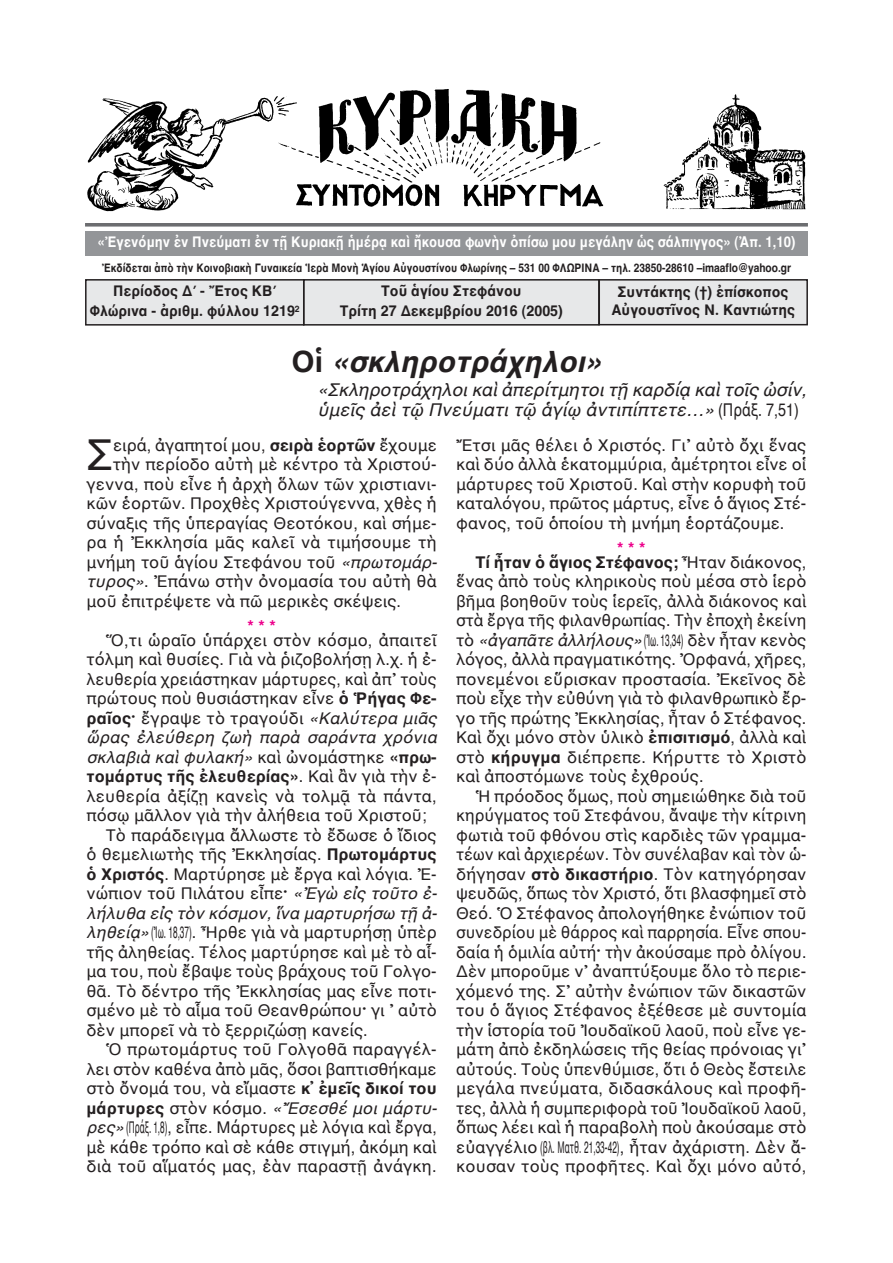
<style>
.page{position:relative;width:893px;height:1263px;background:#fff}
.page>*{position:absolute;margin:0;border:0;box-sizing:border-box;transform-origin:0 0}
.t1{font:43.5px "AL Helvetica";color:#231f20}
.t2{font:italic 700 30px "AL Helvetica";color:#231f20}
.t3{font:italic 18px/19.5px "AL Helvetica";letter-spacing:-.01em;color:#231f20}
.t4{font:16.5px/19.5px "AL Helvetica";color:#231f20;text-align:justify}
.t5{font:italic 16.5px "AL Helvetica";color:#231f20}
.t6{font:16.5px "AL Helvetica";color:#231f20;scale:.5 1}
.t7{font:700 16.5px/14.1px "AL Helvetica";color:#231f20}
.t8{font:700 16.5px "AL Helvetica";color:#ed028c}
.t9{font:700 15px/19.5px "AL Helvetica";color:#231f20;text-align:center;scale:.95 1}
.t10{font:700 15px "AL Helvetica";color:#fff;scale:.88 1}
.t11{font:700 12px "AL Helvetica";color:#231f20;scale:.85 1}
.s1{font-style:normal}
.s2{font-weight:700}
.s3{font-style:italic}
.s4{font-weight:700;font-style:normal}
.s5{font-weight:400}
.s6{color:#ed028c}
</style>
<div class="page">
<div style="left:304px;top:280px;width:295px;height:45px;background:#e7e8e9"></div>
<div style="left:303px;top:279px;width:297px;height:47px;border:2px solid #231f20"></div>
<div style="left:87px;top:281px;width:216px;height:43px;background:#e7e8e9"></div>
<div style="left:85px;top:279px;width:219px;height:47px;border:2px solid #231f20"></div>
<div style="left:600px;top:281px;width:206px;height:43px;background:#e7e8e9"></div>
<div style="left:598px;top:279px;width:210px;height:46px;border:2px solid #231f20"></div>
<svg style="left:85px;top:223px;width:723px;height:4px;background:#7b7c7f"></svg>
<div style="left:85px;top:231px;width:723px;height:24px;background:#939598"></div>
<img style="left:87px;top:89px;width:719px;height:123px">
<p class="t10" style="left:98px;top:233px;width:794px">«Ἐγενόμην ἐν Πνεύματι ἐν τῇ Κυριακῇ ἡμέρᾳ καὶ ἤκουσα φωνὴν ὀπίσω μου μεγάλην ὡς σάλπιγγος» (Ἀπ. 1,10)</p>
<p class="t11" style="left:102px;top:261px;width:812px">Ἐκδίδεται ἀπὸ τὴν Κοινοβιακὴ Γυναικεία Ἱερὰ Μονὴ Ἁγίου Αὐγουστίνου Φλωρίνης – 531 00 ΦΛΩΡΙΝΑ – τηλ. 23850-28610 –imaaflo@yahoo.gr</p>
<p class="t9" style="left:340px;top:281px;width:236px">Τοῦ ἁγίου Στεφάνου<br>Τρίτη 27 Δεκεμβρίου 2016 (2005)</p>
<p class="t9" style="left:90px;top:281px;width:222px">Περίοδος Δ΄ - Ἔτος ΚΒ΄<br>Φλώρινα - ἀριθμ. φύλλου 1219<sup>2</sup></p>
<p class="t9" style="left:611px;top:283px;width:195px;line-height:18px">Συντάκτης (†) ἐπίσκοπος<br>Αὐγουστῖνος Ν. Καντιώτης</p>
<h2 class="t2" style="left:291px;top:343px;width:312px"><span class="s1">Οἱ</span> «σκληροτράχηλοι»</h2>
<p class="t3" style="left:318px;top:380px;width:490px">«Σκληροτράχηλοι καὶ ἀπερίτμητοι τῇ καρδίᾳ καὶ τοῖς ὠσίν, ὑμεῖς ἀεὶ τῷ Πνεύματι τῷ ἁγίῳ ἀντιπίπτετε…» <span class="s1">(Πράξ. 7,51)</span></p>
<h1 class="t1" style="left:87px;top:429px;width:28px">Σ</h1>
<p class="t4" style="left:113px;top:435px;width:325px">ειρά, ἀγαπητοί μου, <span class="s2">σειρὰ ἑορτῶν</span> ἔχουμε</p>
<p class="t4" style="left:113px;top:454px;width:325px">τὴν περίοδο αὐτὴ μὲ κέντρο τὰ Χριστού-</p>
<p class="t4" style="left:87px;top:474px;width:352px">γεννα, ποὺ εἶνε ἡ ἀρχὴ ὅλων τῶν χριστιανι-</p>
<p class="t4" style="left:87px;top:493px;width:352px">κῶν ἑορτῶν. Προχθὲς Χριστούγεννα, χθὲς ἡ</p>
<p class="t4" style="left:87px;top:513px;width:352px">σύναξις τῆς ὑπεραγίας Θεοτόκου, καὶ σήμε-</p>
<p class="t4" style="left:87px;top:532px;width:352px">ρα ἡ Ἐκκλησία μᾶς καλεῖ νὰ τιμήσουμε τὴ</p>
<p class="t4" style="left:87px;top:552px;width:352px">μνήμη τοῦ ἁγίου Στεφάνου τοῦ <span class="s3">«πρωτομάρ-</span></p>
<p class="t4" style="left:87px;top:571px;width:352px"><span class="s3">τυρος»</span>. Ἐπάνω στὴν ὀνομασία του αὐτὴ θὰ</p>
<p class="t4" style="left:87px;top:591px;width:316px">μοῦ ἐπιτρέψετε νὰ πῶ μερικὲς σκέψεις.</p>
<p class="t8" style="left:247px;top:616px;width:30px">***</p>
<p class="t4" style="left:106px;top:630px;width:332px">Ὅ,τι ὡραῖο ὑπάρχει στὸν κόσμο, ἀπαιτεῖ</p>
<p class="t4" style="left:87px;top:649px;width:352px">τόλμη καὶ θυσίες. Γιὰ νὰ ῥιζοβολήσῃ λ.χ. ἡ ἐ-</p>
<p class="t4" style="left:87px;top:669px;width:352px">λευθερία χρειάστηκαν μάρτυρες, καὶ ἀπ᾿ τοὺς</p>
<p class="t4" style="left:87px;top:688px;width:352px">πρώτους ποὺ θυσιάστηκαν εἶνε <span class="s2">ὁ Ῥήγας Φε-</span></p>
<p class="t4" style="left:87px;top:708px;width:352px"><span class="s2">ραῖος·</span> ἔγραψε τὸ τραγούδι <span class="s3">«Καλύτερα μιᾶς</span></p>
<p class="t5" style="left:87px;top:728px;width:352px">ὥρας ἐλεύθερη ζωὴ παρὰ σαράντα χρόνια</p>
<p class="t5" style="left:87px;top:747px;width:352px">σκλαβιὰ καὶ φυλακή» <span class="s1">καὶ ὠνομάστηκε</span> <span class="s4">«πρω-</span></p>
<p class="t7" style="left:87px;top:769px;width:352px">τομάρτυς τῆς ἐλευθερίας»<span class="s5">. Καὶ ἂν γιὰ τὴν ἐ-</span></p>
<p class="t4" style="left:87px;top:786px;width:352px">λευθερία ἀξίζῃ κανεὶς νὰ τολμᾷ τὰ πάντα,</p>
<p class="t4" style="left:87px;top:805px;width:342px">πόσῳ μᾶλλον γιὰ τὴν ἀλήθεια τοῦ Χριστοῦ;</p>
<p class="t4" style="left:106px;top:825px;width:332px">Τὸ παράδειγμα ἄλλωστε τὸ ἔδωσε ὁ ἴδιος</p>
<p class="t4" style="left:87px;top:844px;width:352px">ὁ θεμελιωτὴς τῆς Ἐκκλησίας. <span class="s2">Πρωτομάρτυς</span></p>
<p class="t4" style="left:87px;top:864px;width:352px"><span class="s2">ὁ Χριστός</span>. Μαρτύρησε μὲ ἔργα καὶ λόγια. Ἐ-</p>
<p class="t4" style="left:87px;top:883px;width:352px">νώπιον τοῦ Πιλάτου εἶπε<span class="s2">·</span> <span class="s3">«Ἐγὼ εἰς τοῦτο ἐ-</span></p>
<p class="t5" style="left:87px;top:903px;width:352px">λήλυθα εἰς τὸν κόσμον, ἵνα μαρτυρήσω τῇ ἀ-</p>
<p class="t6" style="left:87px;top:923px;width:702px"><span class="s3">ληθείᾳ»</span>(Ἰω. 18,37). Ἦρθε γιὰ νὰ μαρτυρήσῃ ὑπὲρ</p>
<p class="t4" style="left:87px;top:942px;width:352px">τῆς ἀληθείας. Τέλος μαρτύρησε καὶ μὲ τὸ αἷ-</p>
<p class="t4" style="left:87px;top:961px;width:352px">μα του, ποὺ ἔβαψε τοὺς βράχους τοῦ Γολγο-</p>
<p class="t4" style="left:87px;top:981px;width:352px">θᾶ. Τὸ δέντρο τῆς Ἐκκλησίας μας εἶνε ποτι-</p>
<p class="t4" style="left:87px;top:1000px;width:352px">σμένο μὲ τὸ αἷμα τοῦ Θεανθρώπου<span class="s2">·</span> γι ᾿ αὐτὸ</p>
<p class="t4" style="left:87px;top:1020px;width:283px">δὲν μπορεῖ νὰ τὸ ξερριζώσῃ κανείς.</p>
<p class="t4" style="left:106px;top:1039px;width:332px">Ὁ πρωτομάρτυς τοῦ Γολγοθᾶ παραγγέλ-</p>
<p class="t4" style="left:86px;top:1059px;width:352px">λει στὸν καθένα ἀπὸ μᾶς, ὅσοι βαπτισθήκαμε</p>
<p class="t4" style="left:86px;top:1078px;width:352px">στὸ ὄνομά του, νὰ εἴμαστε <span class="s2">κ᾿ ἐμεῖς δικοί του</span></p>
<p class="t5" style="left:86px;top:1098px;width:352px"><span class="s4">μάρτυρες</span> <span class="s1">στὸν κόσμο.</span> «Ἔσεσθέ μοι μάρτυ-</p>
<p class="t6" style="left:86px;top:1118px;width:702px"><span class="s3">ρες»</span>(Πράξ. 1,8), εἶπε. Μάρτυρες μὲ λόγια καὶ ἔργα,</p>
<p class="t4" style="left:87px;top:1137px;width:352px">μὲ κάθε τρόπο καὶ σὲ κάθε στιγμή, ἀκόμη καὶ</p>
<p class="t4" style="left:87px;top:1156px;width:352px">διὰ τοῦ αἵματός μας, ἐὰν παραστῇ ἀνάγκη.</p>
<p class="t4" style="left:456px;top:435px;width:352px">Ἔτσι μᾶς θέλει ὁ Χριστός. Γι᾿ αὐτὸ ὄχι ἕνας καὶ δύο ἀλλὰ ἑκατομμύρια, ἀμέτρητοι εἶνε οἱ μάρτυρες τοῦ Χριστοῦ. Καὶ στὴν κορυφὴ τοῦ καταλόγου, πρῶτος μάρτυς, εἶνε ὁ ἅγιος Στέ&shy;φανος, τοῦ ὁποίου τὴ μνήμη ἑορτάζουμε.</p>
<p class="t7" style="left:475px;top:541px;width:332px;text-indent:142px"><span class="s6">***<br></span>Τί ἦταν ὁ ἅγιος Στέφανος; <span class="s5">Ἦταν διάκονος,</span></p>
<p class="t4" style="left:456px;top:571px;width:352px">ἕνας ἀπὸ τοὺς κληρικοὺς ποὺ μέσα στὸ ἱερὸ βῆμα βοηθοῦν τοὺς ἱερεῖς, ἀλλὰ διάκονος καὶ στὰ ἔργα τῆς φιλανθρωπίας. Τὴν ἐποχὴ ἐκείνη τὸ <span class="s3">«ἀγαπᾶτε ἀλλήλους»</span>(Ἰω. 13,34) δὲν ἦταν κενὸς λόγος, ἀλλὰ πραγματικότης. Ὀρφανά, χῆρες, πονεμένοι εὕρισκαν προστασία. Ἐκεῖνος δὲ ποὺ εἶχε τὴν εὐθύνη γιὰ τὸ φιλανθρωπικὸ ἔρ&shy;γο τῆς πρώτης Ἐκκλησίας, ἦταν ὁ Στέφανος.<br>Καὶ ὄχι μόνο στὸν ὑλικὸ <span class="s2">ἐπισιτισμό</span>, ἀλλὰ καὶ στὸ <span class="s2">κήρυγμα</span> διέπρεπε. Κήρυττε τὸ Χριστὸ καὶ ἀποστόμωνε τοὺς ἐχθρούς.</p>
<p class="t4" style="left:456px;top:786px;width:352px;text-indent:19px">Ἡ πρόοδος ὅμως, ποὺ σημειώθηκε διὰ τοῦ κηρύγματος τοῦ Στεφάνου, ἄναψε τὴν κίτρινη φωτιὰ τοῦ φθόνου στὶς καρδιὲς τῶν γραμμα&shy;τέων καὶ ἀρχιερέων. Τὸν συνέλαβαν καὶ τὸν ὡ&shy;δήγησαν <span class="s2">στὸ δικαστήριο</span>. Τὸν κατηγόρησαν ψευδῶς, ὅπως τὸν Χριστό, ὅτι βλασφημεῖ στὸ Θεό. Ὁ Στέφανος ἀπολογήθηκε ἐνώπιον τοῦ συνεδρίου μὲ θάρρος καὶ παρρησία. Εἶνε σπου&shy;δαία ἡ ὁμιλία αὐτή<span class="s2">·</span> τὴν ἀκούσαμε πρὸ ὀλίγου.<br>Δὲν μποροῦμε ν᾿ ἀναπτύξουμε ὅλο τὸ περιε&shy;χόμενό της. Σ᾿ αὐτὴν ἐνώπιον τῶν δικαστῶν του ὁ ἅγιος Στέφανος ἐξέθεσε μὲ συντομία τὴν ἱστορία τοῦ Ἰουδαϊκοῦ λαοῦ, ποὺ εἶνε γε&shy;μάτη ἀπὸ ἐκδηλώσεις τῆς θείας πρόνοιας γι᾿ αὐτούς. Τοὺς ὑπενθύμισε, ὅτι ὁ Θεὸς ἔστειλε μεγάλα πνεύματα, διδασκάλους καὶ προφῆ&shy;τες, ἀλλὰ ἡ συμπεριφορὰ τοῦ Ἰουδαϊκοῦ λαοῦ, ὅπως λέει καὶ ἡ παραβολὴ ποὺ ἀκούσαμε στὸ εὐαγγέλιο (βλ. Ματθ. 21,33-42), ἦταν ἀχάριστη. Δὲν ἄ&shy;κουσαν τοὺς προφῆτες. Καὶ ὄχι μόνο αὐτό,</p>
</div>
